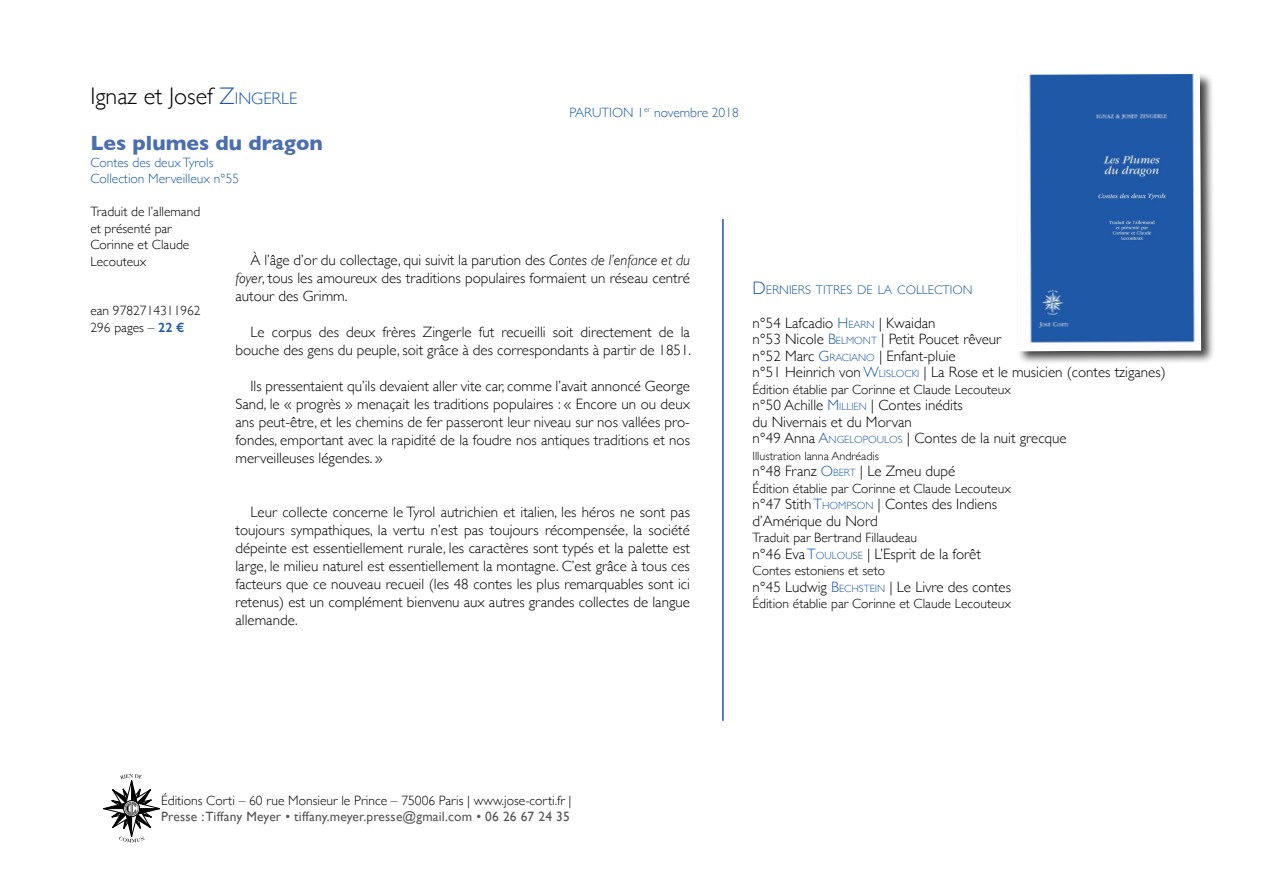
<style>
.page{position:relative;width:1263px;height:893px;background:#fff}
.page>*{position:absolute;margin:0;border:0;box-sizing:border-box;transform-origin:0 0}
.t1{font:300 24px "Gill Sans";color:#000}
.t2{font:700 21px "Gill Sans";color:#4b6eaf}
.t3{font:300 15px/18px "Gill Sans";color:#000}
.t4{font:300 13.5px/16.5px "Gill Sans";color:#000}
.t5{font:300 13.5px/16.5px "Gill Sans";color:#1c5aa8}
.t6{font:13.5px "Gill Sans";letter-spacing:.01em;color:#575756}
.t7{font:300 12.6px "Gill Sans";color:#1c5aa8}
.t8{font:300 12px "Gill Sans";color:#000}
.s1{color:#1c5aa8}
.s2{font-size:16.8px;color:#1c5aa8}
.s3{font-style:italic}
.s4{font-weight:600;color:#1c5aa8}
.s5{font-size:18px}
.s6{font-size:10.5px;color:#1c5aa8}
</style>
<div class="page">
<div style="left:1015px;top:72px;width:200px;height:293px;background:#000;opacity:.75"></div>
<img style="left:1017px;top:74px;width:184px;height:277px">
<hr style="left:722px;top:219px;width:2px;height:502px;background:#1c5aa8">
<svg style="left:103px;top:774px;width:57px;height:68px"></svg>
<h1 class="t1" style="left:90px;top:77px;width:208px">Ignaz et Josef <span class="s1">Z</span><span class="s2">INGERLE</span></h1>
<h2 class="t2" style="left:90px;top:126px;width:234px">Les plumes du dragon</h2>
<p class="t5" style="left:90px;top:153px;width:150px">Contes des deux Tyrols<br>Collection Merveilleux n°55</p>
<p class="t4" style="left:90px;top:203px;width:111px">Traduit de l’allemand et présenté par<br>Corinne et Claude<br>Lecouteux</p>
<p class="t5" style="left:570px;top:103px;width:171px">PARUTION 1<sup>er</sup> novembre 2018</p>
<p class="t3" style="left:235px;top:251px;width:456px;text-align:justify;text-indent:15px">À l’âge d’or du collectage, qui suivit la parution des <span class="s3">Contes de l’enfance et du foyer</span>, tous les amoureux des traditions populaires formaient un réseau centré autour des Grimm.</p>
<p class="t3" style="left:235px;top:323px;width:457px;text-align:right">Le corpus des deux frères Zingerle fut recueilli soit directement de la bouche des gens du peuple, soit grâce à des correspondants à partir de 1851.</p>
<p class="t3" style="left:235px;top:377px;width:456px;text-align:justify;text-indent:15px">Ils pressentaient qu’ils devaient aller vite car, comme l’avait annoncé George Sand, le « progrès » menaçait les traditions populaires : « Encore un ou deux ans peut-être, et les chemins de fer passeront leur niveau sur nos vallées pro&shy;fondes, emportant avec la rapidité de la foudre nos antiques traditions et nos merveilleuses légendes. »</p>
<p class="t4" style="left:90px;top:302px;width:112px">ean 9782714311962<br>296 pages – <span class="s4">22 €</span></p>
<p class="t3" style="left:235px;top:503px;width:456px;text-align:justify;text-indent:15px">Leur collecte concerne le Tyrol autrichien et italien, les héros ne sont pas toujours sympathiques, la vertu n’est pas toujours récompensée, la société dépeinte est essentiellement rurale, les caractères sont typés et la palette est large, le milieu naturel est essentiellement la montagne. C’est grâce à tous ces facteurs que ce nouveau recueil (les 48 contes les plus remarquables sont ici retenus) est un complément bienvenu aux autres grandes collectes de langue allemande.</p>
<p class="t7" style="left:752px;top:280px;width:221px"><span class="s5">D</span>ERNIERS TITRES DE LA COLLECTION</p>
<p class="t3" style="left:752px;top:314px;width:415px;line-height:16.5px">n°54 Lafcadio <span class="s1">H</span><span class="s6">EARN</span> | Kwaidan<br>n°53 Nicole <span class="s1">B</span><span class="s6">ELMONT</span> | Petit Poucet rêveur<br>n°52 Marc <span class="s1">G</span><span class="s6">RACIANO</span> | Enfant-pluie<br>n°51 Heinrich von <span class="s1">W</span><span class="s6">LISLOCKI</span> | La Rose et le musicien (contes tziganes)</p>
<p class="t4" style="left:752px;top:380px;width:260px">Édition établie par Corinne et Claude Lecouteux</p>
<p class="t3" style="left:752px;top:396px;width:316px;line-height:16.5px">n°50 Achille <span class="s1">M</span> <span class="s6">ILLIEN</span> | Contes inédits<br>du Nivernais et du Morvan<br>n°49 Anna <span class="s1">A</span><span class="s6">NGELOPOULOS</span> | Contes de la nuit grecque</p>
<p class="t8" style="left:752px;top:446px;width:128px">Illustration Ianna Andréadis</p>
<p class="t3" style="left:752px;top:461px;width:204px">n°48 Franz <span class="s1">O</span><span class="s6">BERT</span> | Le Zmeu dupé</p>
<p class="t4" style="left:752px;top:479px;width:260px">Édition établie par Corinne et Claude Lecouteux</p>
<p class="t3" style="left:752px;top:495px;width:246px;line-height:16.5px">n°47 Stith <span class="s1">T</span><span class="s6">H OMPSON</span> | Contes des Indiens d’Amérique du Nord</p>
<p class="t4" style="left:752px;top:529px;width:166px">Traduit par Bertrand Fillaudeau</p>
<p class="t3" style="left:752px;top:544px;width:230px">n°46 Eva <span class="s1">T</span><span class="s6">OULOUSE</span> | L’Esprit de la forêt</p>
<p class="t4" style="left:752px;top:562px;width:134px">Contes estoniens et seto</p>
<p class="t3" style="left:752px;top:577px;width:260px">n°45 Ludwig <span class="s1">B</span><span class="s6">ECH STEIN</span> | Le Livre des contes</p>
<p class="t4" style="left:752px;top:595px;width:260px">Édition établie par Corinne et Claude Lecouteux</p>
<p class="t4" style="left:161px;top:791px;width:412px">Éditions Corti – 60 rue Monsieur le Prince – 75006 Paris | www.jose-corti.fr |</p>
<p class="t6" style="left:161px;top:809px;width:410px">Presse : Tiffany Meyer • tiffany.meyer.presse@gmail.com • 06 26 67 24 35</p>
</div>
